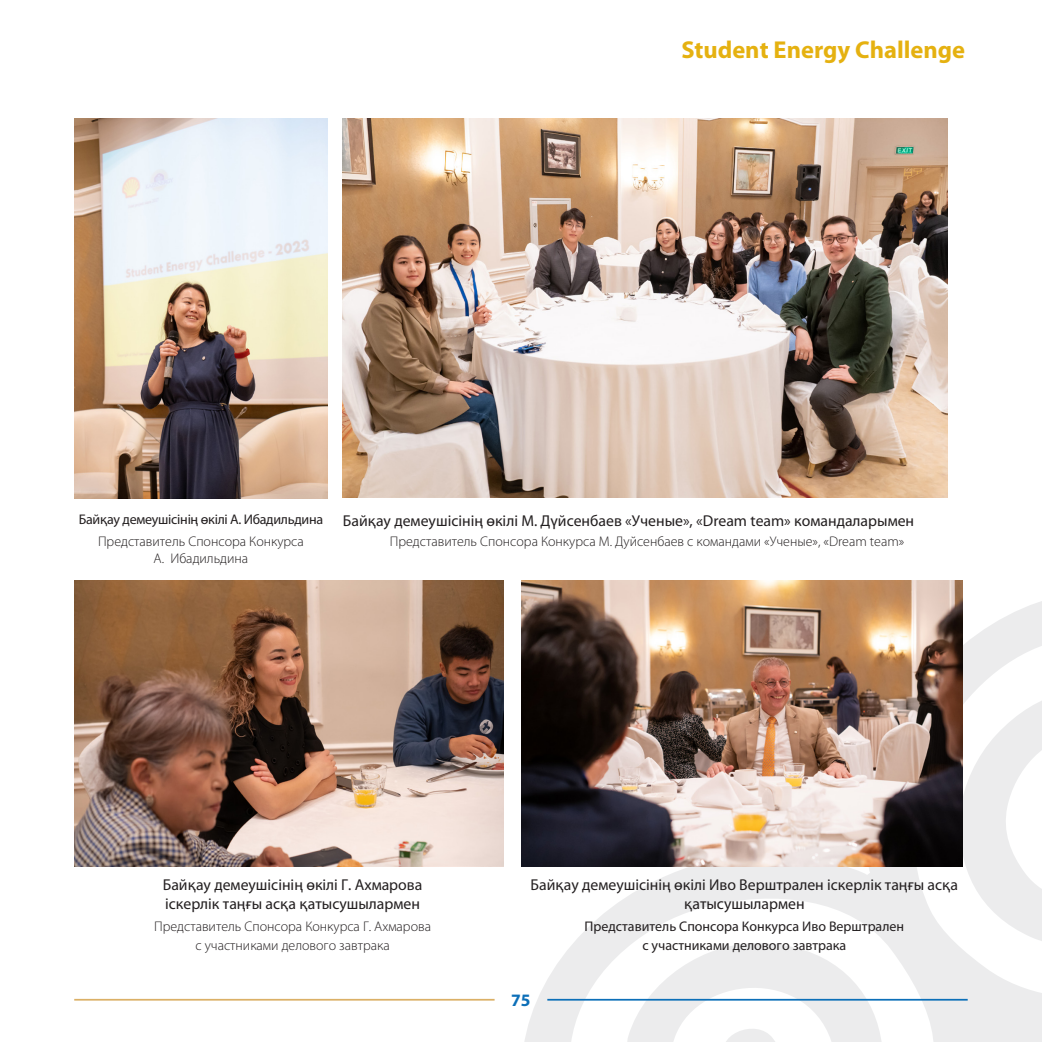
<style>
.page{position:relative;width:1042px;height:1042px;background:#fff}
.page>*{position:absolute;margin:0;border:0;box-sizing:border-box;transform-origin:0 0}
.t1{font:700 24.5px "K Myriad Pro";color:#e5b110}
.t2{font:700 17.5px "K Myriad Pro";color:#0c6fb8}
.No_Spacing{font:15.75px/18.9px "K Myriad Pro";color:#231f20;text-align:center}
.No_Spacing-2{font:300 14px "K Myriad Pro";color:#231f20}
.No_Spacing-3{font:14px "K Myriad Pro";color:#231f20}
.No_Spacing-4{font:14px "K Myriad Pro";letter-spacing:-.02em;color:#231f20}
</style>
<div class="page">
<svg style="left:308px;top:332px;width:734px;height:710px"></svg>
<hr style="left:74px;top:999px;width:420px;height:1px;background:#dbb066">
<hr style="left:547px;top:999px;width:420px;height:1px;background:#0c6fb8">
<img style="left:74px;top:119px;width:253px;height:379px">
<img style="left:342px;top:119px;width:605px;height:379px">
<img style="left:74px;top:581px;width:430px;height:286px">
<img style="left:521px;top:581px;width:441px;height:286px">
<h1 class="t1" style="left:681px;top:36px;width:285px">Student Energy Challenge</h1>
<p class="No_Spacing-4" style="left:79px;top:512px;width:246px">Байқау демеушісінің өкілі А. Ибадильдина</p>
<p class="No_Spacing-2" style="left:98px;top:534px;width:207px">Представитель Спонсора Конкурса</p>
<p class="No_Spacing-2" style="left:154px;top:550px;width:96px">А. Ибадильдина</p>
<p class="No_Spacing" style="left:343px;top:511px;width:573px">Байқау демеушісінің өкілі М. Дүйсенбаев «Ученые», «Dream team» командаларымен</p>
<p class="No_Spacing-2" style="left:390px;top:533px;width:516px">Представитель Спонсора Конкурса М. Дуйсенбаев c командами «Ученые», «Dream team»</p>
<p class="No_Spacing" style="left:163px;top:876px;width:261px">Байқау демеушісінің өкілі Г. Ахмарова</p>
<p class="No_Spacing" style="left:165px;top:895px;width:256px">іскерлік таңғы асқа қатысушылармен</p>
<p class="No_Spacing-2" style="left:154px;top:919px;width:278px">Представитель Спонсора Конкурса Г. Ахмарова</p>
<p class="No_Spacing-2" style="left:195px;top:937px;width:196px">с участниками делового завтрака</p>
<p class="No_Spacing" style="left:530px;top:876px;width:429px">Байқау демеушісінің өкілі Иво Верштрален іскерлік таңғы асқа қатысушылармен</p>
<p class="No_Spacing-3" style="left:584px;top:919px;width:321px">Представитель Спонсора Конкурса Иво Верштрален</p>
<p class="No_Spacing-3" style="left:642px;top:937px;width:205px">с участниками делового завтрака</p>
<p class="t2" style="left:511px;top:990px;width:21px">75</p>
</div>
